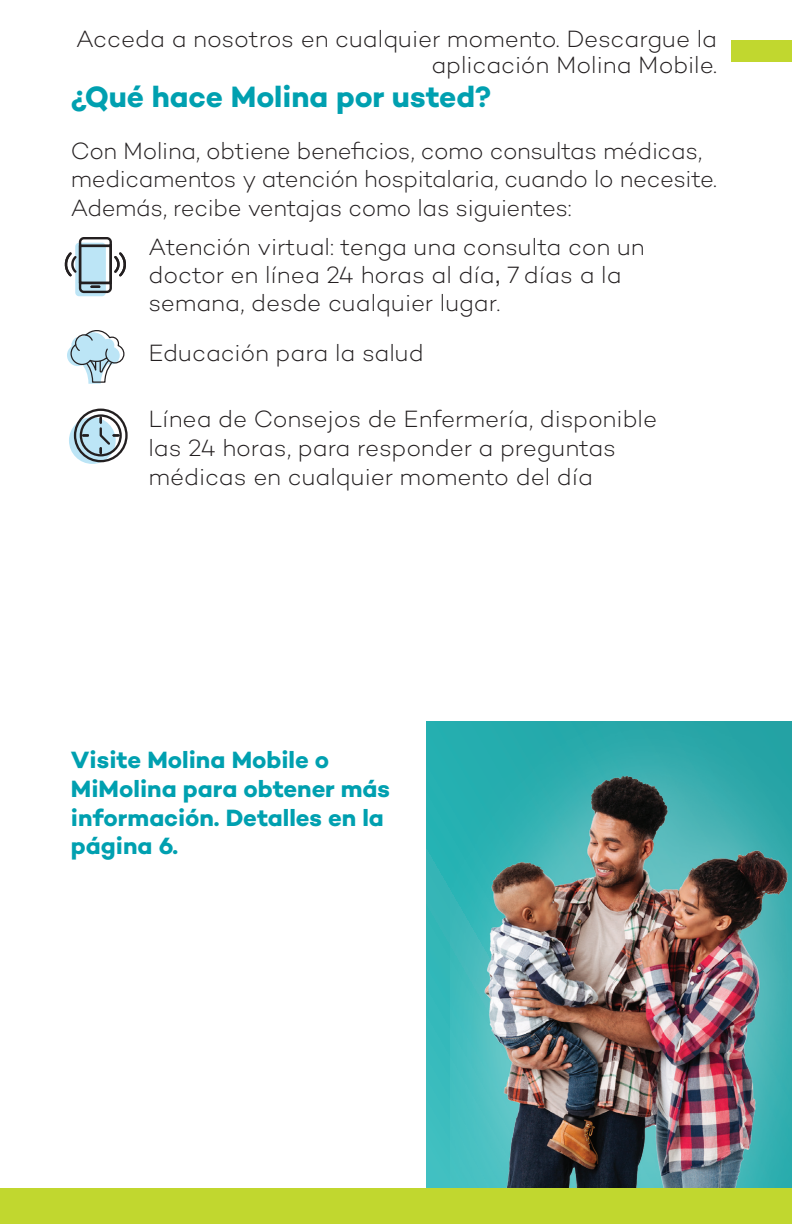
<style>
.page{position:relative;width:792px;height:1224px;background:#fff}
.page>*{position:absolute;margin:0;border:0;box-sizing:border-box;transform-origin:0 0}
.t1{font:700 30px "Campton";color:#00a0b0}
.t2{font:300 24px/28.8px "Campton";letter-spacing:-.01em;color:#231f20}
.t3{font:700 24px/28.8px "Campton";color:#00a0b0}
.s1{font-family:"Helvetica";font-weight:400;font-stretch:condensed}
</style>
<div class="page">
<div style="left:731px;top:40px;width:61px;height:22px;background:#c1d72f"></div>
<div style="left:69px;top:417px;width:47px;height:47px;background:#bce5f6;border-radius:50%"></div>
<svg style="left:67px;top:330px;width:58px;height:54px"></svg>
<div style="left:426px;top:722px;width:366px;height:467px;background:linear-gradient(to bottom,#22aeaf,#41c0c2)"></div>
<img style="left:450px;top:721px;width:342px;height:467px">
<div style="left:0;top:1188px;width:792px;height:36px;background:#c1d72f"></div>
<svg style="left:65px;top:237px;width:61px;height:59px"></svg>
<svg style="left:73px;top:408px;width:55px;height:55px"></svg>
<p class="t2" style="left:76px;top:25px;width:643px;line-height:26px;text-align:right">Acceda a nosotros en cualquier momento. Descargue la aplicación Molina Mobile.</p>
<h2 class="t1" style="left:71px;top:78px;width:422px">¿Qué hace Molina por usted?</h2>
<p class="t2" style="left:71px;top:136px;width:647px">Con Molina, obtiene beneficios, como consultas médicas, medicamentos y atención hospitalaria, cuando lo necesite.<br>Además, recibe ventajas como las siguientes:</p>
<p class="t2" style="left:148px;top:233px;width:498px;line-height:28px">Atención virtual: tenga una consulta con un doctor en línea 24 horas al día<span class="s1">,</span> 7 días a la semana, desde cualquier lugar.</p>
<p class="t2" style="left:148px;top:339px;width:277px">Educación para la salud</p>
<p class="t2" style="left:148px;top:405px;width:510px">Línea de Consejos de Enfermería, disponible las 24 horas, para responder a preguntas médicas en cualquier momento del día</p>
<p class="t3" style="left:71px;top:745px;width:321px">Visite Molina Mobile o<br>MiMolina para obtener más información. Detalles en la página 6.</p>
</div>
